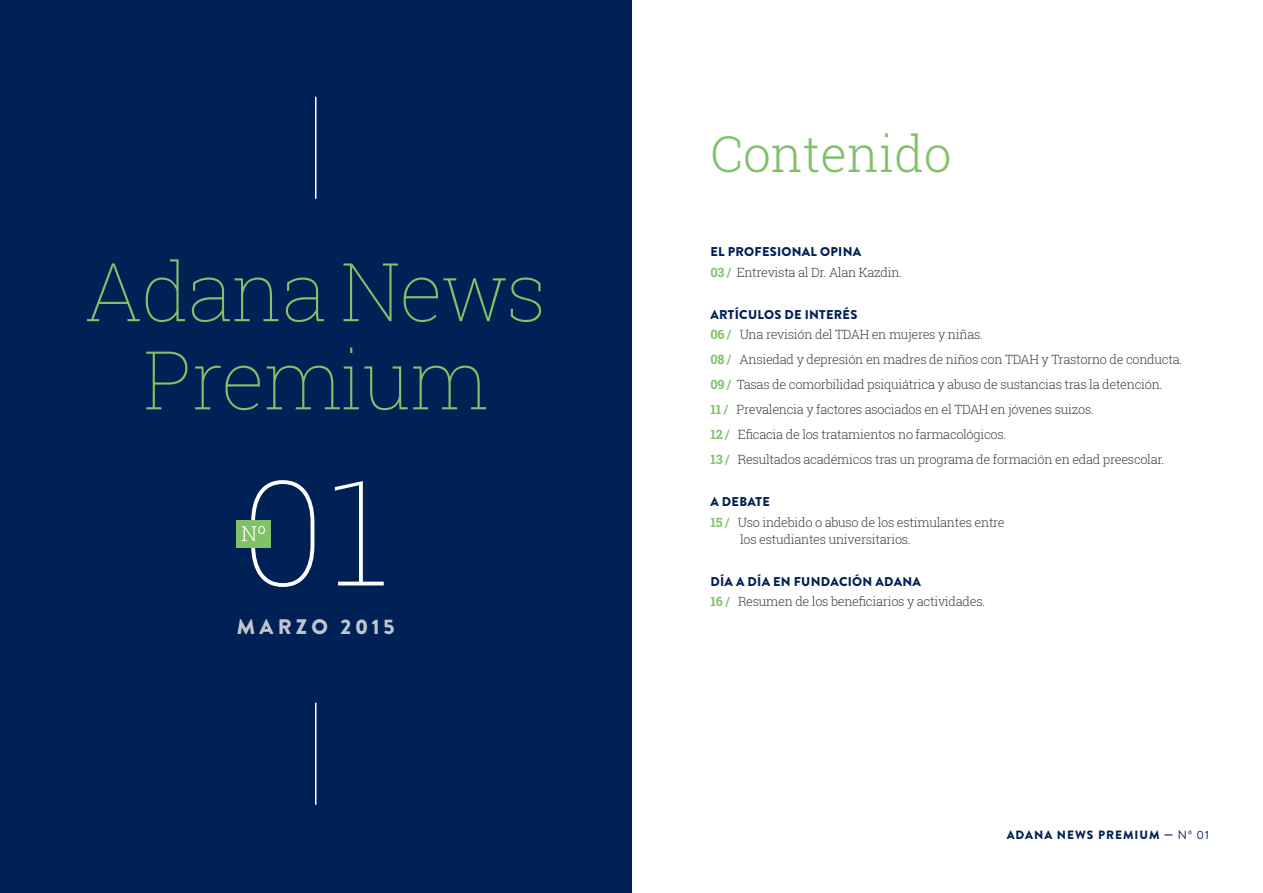
<style>
.page{position:relative;width:1263px;height:893px;background:#fff}
.page>*{position:absolute;margin:0;border:0;box-sizing:border-box;transform-origin:0 0}
.t1{font:100 145.95px "Roboto Slab";color:#fff}
.t2{font:100 81.3px/88.2px "Roboto Slab";letter-spacing:-.02em;color:#7fc267;text-align:center}
.t3{font:300 49.5px "Roboto Slab";color:#7fc267}
.t4{font:900 21px "Brandon Grotesque";letter-spacing:.195em;color:#c0c6d1}
.t5{font:300 12.75px/25px "Roboto Slab";letter-spacing:-.025em;color:#414042}
.t6{font:900 12.75px "Brandon Grotesque";letter-spacing:.02em;color:#002156}
.t7{font:900 12px "Brandon Grotesque";letter-spacing:.08em;color:#002156}
.s1{font-weight:700;color:#7fc267}
.s2{font-weight:400}
</style>
<div class="page">
<div style="left:0;top:0;width:631px;height:893px;background:#002156"></div>
<div style="left:236px;top:520px;width:35px;height:27px;background:#7fc267"></div>
<svg style="left:242px;top:526px;width:23px;height:15px"></svg>
<hr style="left:315px;top:97px;width:1px;height:102px;background:#fff">
<hr style="left:315px;top:703px;width:1px;height:102px;background:#fff">
<h2 class="t2" style="left:85px;top:246px;width:463px">Adana News<br>Premium</h2>
<h1 class="t1" style="left:243px;top:432px;width:148px">01</h1>
<h3 class="t4" style="left:237px;top:611px;width:159px">MARZO 2015</h3>
<h3 class="t3" style="left:710px;top:120px;width:243px">Contenido</h3>
<p class="t6" style="left:710px;top:242px;width:149px">EL PROFESIONAL OPINA</p>
<p class="t5" style="left:710px;top:259px;width:193px"><span class="s1">03 /</span> Entrevista al Dr. Alan Kazdin.</p>
<p class="t6" style="left:710px;top:305px;width:148px">ARTÍCULOS DE INTER ÉS</p>
<p class="t5" style="left:710px;top:322px;width:473px"><span class="s1">06 /</span> Una revisión del TDAH en mujeres y niñas.<br><span class="s1">08 /</span> Ansiedad y depresión en madres de niños con TDAH y Trastorno de conducta.<br><span class="s1">09 /</span> Tasas de comorbilidad psiquiátrica y abuso de sustancias tras la detención.<br><span class="s1">11 /</span> Prevalencia y factores asociados en el TDAH en jóvenes suizos.<br><span class="s1">12 /</span> Eficacia de los tratamientos no farmacológicos.<br><span class="s1">13 /</span> Resultados académicos tras un programa de formación en edad preescolar.</p>
<p class="t6" style="left:710px;top:493px;width:59px">A DEBATE</p>
<p class="t5" style="left:740px;top:514px;width:266px;line-height:16.5px;text-indent:-30px"><span class="s1">15 /</span> Uso indebido o abuso de los estimulantes entre los estudiantes universitarios.</p>
<p class="t6" style="left:710px;top:572px;width:209px">DÍA A DÍA EN FUNDACIÓN ADANA</p>
<p class="t5" style="left:710px;top:589px;width:276px"><span class="s1">16 /</span> Resumen de los beneficiarios y actividades.</p>
<p class="t7" style="left:1007px;top:826px;width:204px">ADANA N EWS PREMIUM — <span class="s2">Nº 01</span></p>
</div>
